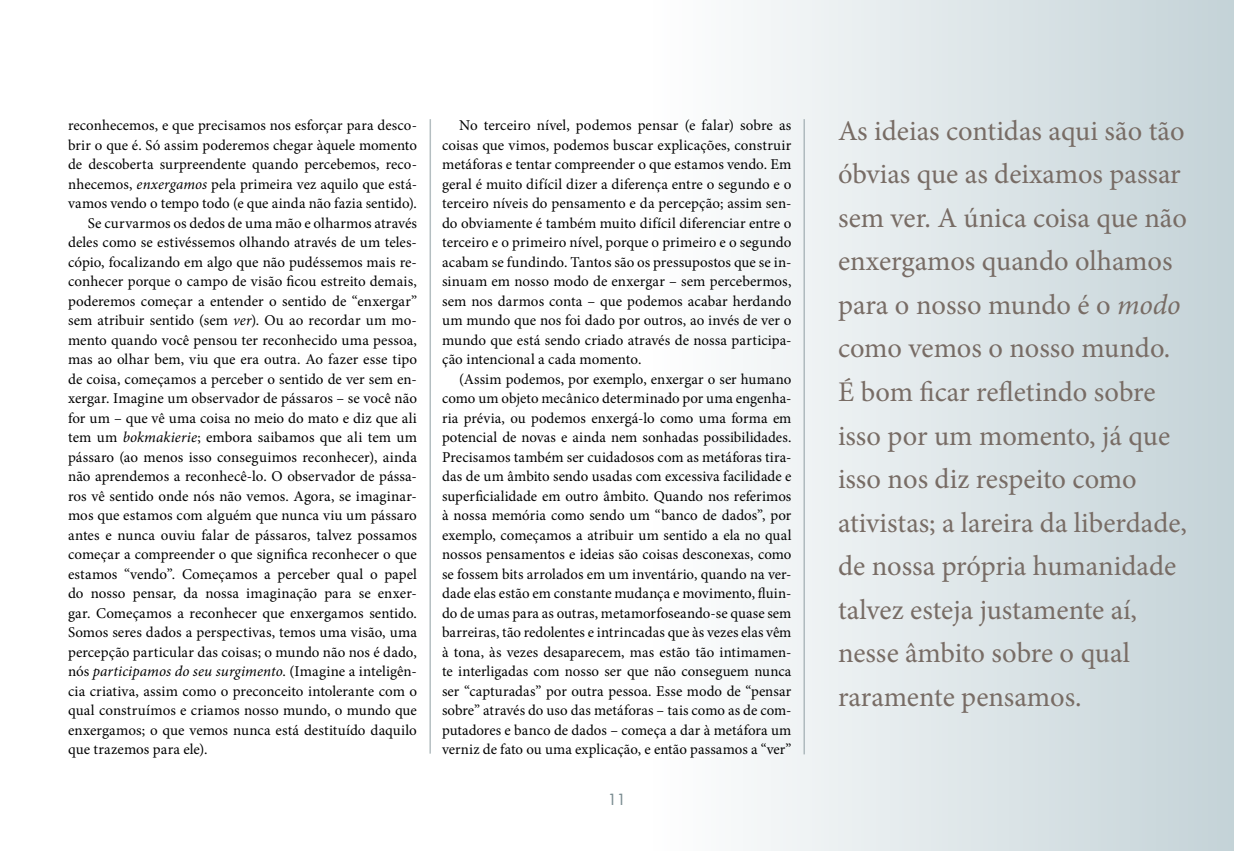
<style>
.page{position:relative;width:1234px;height:851px;background:#fff}
.page>*{position:absolute;margin:0;border:0;box-sizing:border-box;transform-origin:0 0}
.t1{font:28.5px/43.5px "Minion Pro";letter-spacing:-.01em;color:#786c65}
.t2{font:15px/19.5px "Minion Pro";letter-spacing:-.005em;color:#000;text-align:justify}
.t3{font:italic 15px "Minion Pro";letter-spacing:.005em;color:#000}
.t4{font:500 15px "Futura Std";color:#7a8c91}
.s1{font-style:italic}
.s2{font-style:normal}
</style>
<div class="page">
<div style="left:510px;top:0;width:723px;height:850px;background:linear-gradient(to right,#fff,#c6d4d9)"></div>
<hr style="left:429px;top:119px;width:2px;height:634px;background:#7a8c91">
<hr style="left:803px;top:119px;width:1px;height:635px;background:#7a8c91">
<p class="t2" style="left:68px;top:115px;width:350px">reconhecemos, e que precisamos nos esforçar para desco-</p>
<p class="t2" style="left:68px;top:135px;width:350px">brir o que é. Só assim poderemos chegar àquele momento</p>
<p class="t2" style="left:68px;top:154px;width:350px">de descoberta surpreendente quando percebemos, reco-</p>
<p class="t2" style="left:68px;top:174px;width:350px">nhecemos, <span class="s1">enxergamos</span> pela primeira vez aquilo que está-</p>
<p class="t2" style="left:68px;top:193px;width:350px">vamos vendo o tempo todo (e que ainda não fazia sentido).</p>
<p class="t2" style="left:88px;top:213px;width:330px">Se curvarmos os dedos de uma mão e olharmos através</p>
<p class="t2" style="left:68px;top:232px;width:350px">deles como se estivéssemos olhando através de um teles-</p>
<p class="t2" style="left:68px;top:252px;width:350px">cópio, focalizando em algo que não pudéssemos mais re-</p>
<p class="t2" style="left:68px;top:271px;width:350px">conhecer porque o campo de visão ficou estreito demais,</p>
<p class="t2" style="left:68px;top:291px;width:350px">poderemos começar a entender o sentido de “enxergar”</p>
<p class="t2" style="left:68px;top:310px;width:350px">sem atribuir sentido (sem <span class="s1">ver</span>). Ou ao recordar um mo-</p>
<p class="t2" style="left:68px;top:330px;width:350px">mento quando você pensou ter reconhecido uma pessoa,</p>
<p class="t2" style="left:68px;top:349px;width:350px">mas ao olhar bem, viu que era outra. Ao fazer esse tipo</p>
<p class="t2" style="left:68px;top:369px;width:350px">de coisa, começamos a perceber o sentido de ver sem en-</p>
<p class="t2" style="left:68px;top:388px;width:350px">xergar. Imagine um observador de pássaros – se você não</p>
<p class="t2" style="left:68px;top:408px;width:350px">for um – que vê uma coisa no meio do mato e diz que ali</p>
<p class="t2" style="left:68px;top:427px;width:350px">tem um <span class="s1">bokmakierie</span>; embora saibamos que ali tem um</p>
<p class="t2" style="left:68px;top:447px;width:350px">pássaro (ao menos isso conseguimos reconhecer), ainda</p>
<p class="t2" style="left:68px;top:466px;width:350px">não aprendemos a reconhecê-lo. O observador de pássa-</p>
<p class="t2" style="left:68px;top:486px;width:350px">ros vê sentido onde nós não vemos. Agora, se imaginar-</p>
<p class="t2" style="left:68px;top:505px;width:350px">mos que estamos com alguém que nunca viu um pássaro</p>
<p class="t2" style="left:68px;top:525px;width:350px">antes e nunca ouviu falar de pássaros, talvez possamos</p>
<p class="t2" style="left:68px;top:544px;width:350px">começar a compreender o que significa reconhecer o que</p>
<p class="t2" style="left:68px;top:564px;width:350px">estamos “vendo”. Começamos a perceber qual o papel</p>
<p class="t2" style="left:68px;top:583px;width:350px">do nosso pensar, da nossa imaginação para se enxer-</p>
<p class="t2" style="left:68px;top:603px;width:350px">gar. Começamos a reconhecer que enxergamos sentido.</p>
<p class="t2" style="left:68px;top:622px;width:350px">Somos seres dados a perspectivas, temos uma visão, uma</p>
<p class="t2" style="left:68px;top:642px;width:350px">percepção particular das coisas; o mundo não nos é dado,</p>
<p class="t3" style="left:68px;top:661px;width:350px"><span class="s2">nós</span> participamos do seu surgimento<span class="s2">. (Imagine a inteligên-</span></p>
<p class="t2" style="left:68px;top:681px;width:350px">cia criativa, assim como o preconceito intolerante com o</p>
<p class="t2" style="left:68px;top:700px;width:350px">qual construímos e criamos nosso mundo, o mundo que</p>
<p class="t2" style="left:68px;top:720px;width:350px">enxergamos; o que vemos nunca está destituído daquilo</p>
<p class="t2" style="left:68px;top:739px;width:141px">que trazemos para ele).</p>
<p class="t2" style="left:442px;top:115px;width:351px;text-indent:17px">No terceiro nível, podemos pensar (e falar) sobre as coisas que vimos, podemos buscar explicações, construir metáforas e tentar compreender o que estamos vendo. Em geral é muito difícil dizer a diferença entre o segundo e o terceiro níveis do pensamento e da percepção; assim sen&shy;do obviamente é também muito difícil diferenciar entre o terceiro e o primeiro nível, porque o primeiro e o segundo acabam se fundindo. Tantos são os pressupostos que se in&shy;sinuam em nosso modo de enxergar – sem percebermos, sem nos darmos conta – que podemos acabar herdando um mundo que nos foi dado por outros, ao invés de ver o mundo que está sendo criado através de nossa participa&shy;ção intencional a cada momento.</p>
<p class="t2" style="left:442px;top:369px;width:351px;text-indent:17px">(Assim podemos, por exemplo, enxergar o ser humano como um objeto mecânico determinado por uma engenha&shy;ria prévia, ou podemos enxergá-lo como uma forma em potencial de novas e ainda nem sonhadas possibilidades.<br>Precisamos também ser cuidadosos com as metáforas tira&shy;das de um âmbito sendo usadas com excessiva facilidade e superficialidade em outro âmbito. Quando nos referimos à nossa memória como sendo um “banco de dados”, por exemplo, começamos a atribuir um sentido a ela no qual nossos pensamentos e ideias são coisas desconexas, como se fossem bits arrolados em um inventário, quando na ver&shy;dade elas estão em constante mudança e movimento, fluin&shy;do de umas para as outras, metamorfoseando-se quase sem barreiras, tão redolentes e intrincadas que às vezes elas vêm à tona, às vezes desaparecem, mas estão tão intimamen&shy;te interligadas com nosso ser que não conseguem nunca ser “capturadas” por outra pessoa. Esse modo de “pensar sobre” através do uso das metáforas – tais como as de com&shy;putadores e banco de dados – começa a dar à metáfora um verniz de fato ou uma explicação, e então passamos a “ver”</p>
<p class="t4" style="left:608px;top:790px;width:19px">11</p>
<p class="t1" style="left:837px;top:109px;width:350px">As ideias contidas aqui são tão óbvias que as deixamos passar sem ver. A única coisa que não enxergamos quando olhamos para o nosso mundo é o <span class="s1">modo </span>como vemos o nosso mundo.<br>É bom ficar refletindo sobre isso por um momento, já que isso nos diz respeito como ativistas; a lareira da liberdade, de nossa própria humanidade talvez esteja justamente aí, nesse âmbito sobre o qual raramente pensamos.</p>
</div>
